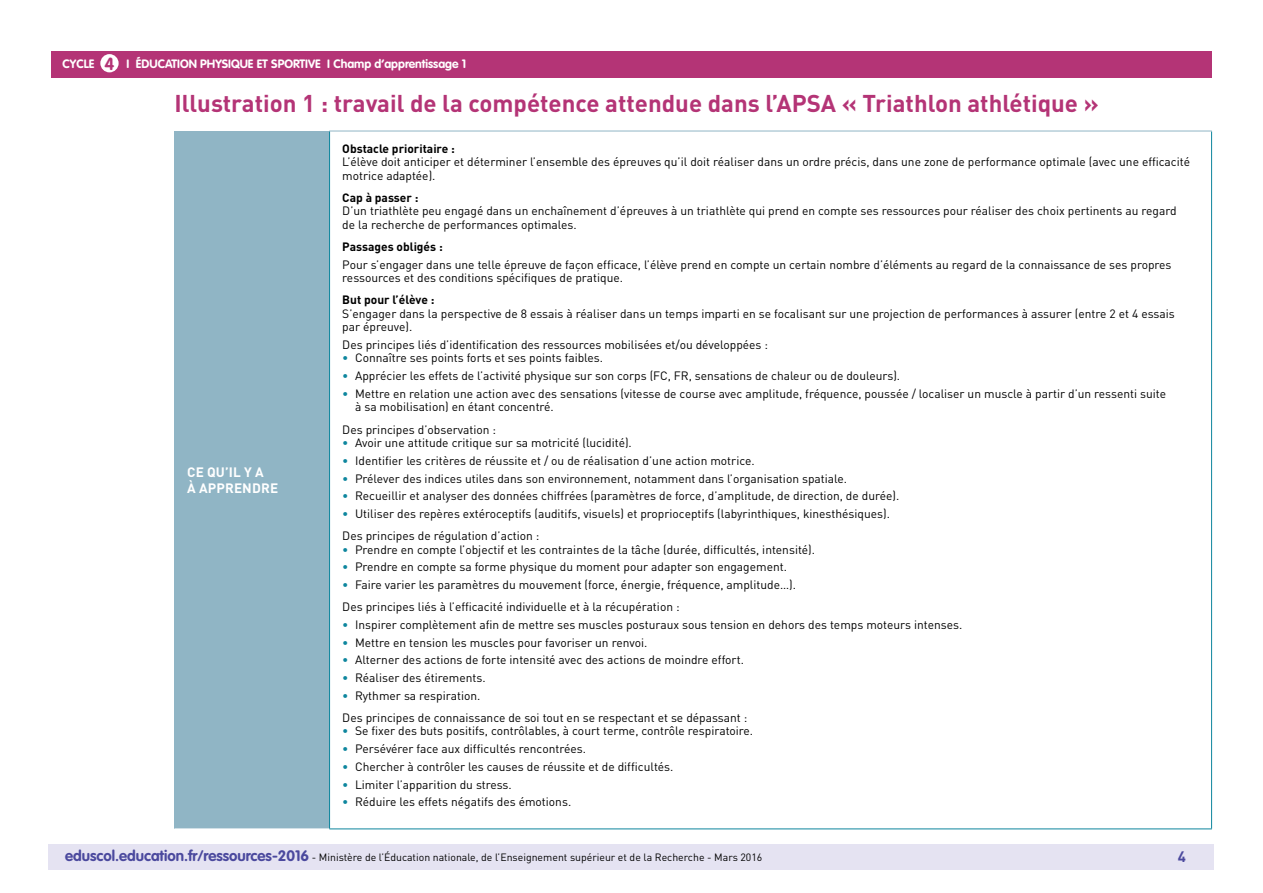
<style>
.page{position:relative;width:1263px;height:893px;background:#fff}
.page>*{position:absolute;margin:0;border:0;box-sizing:border-box;transform-origin:0 0}
.t1{font:700 24px "DIN Pro";color:#b43476}
.t2{font:700 17.25px "VAG Rounded Std";color:#b43476}
.t3{font:700 15px "DIN Pro";color:#4b499e}
.t4{font:700 13.5px/16.2px "DIN Pro";letter-spacing:.01em;color:#fff}
.t5{font:12px/13.5px "DIN Pro";color:#000}
.t6{font:700 12px "DIN Pro";color:#000}
.t7{font:700 12px "VAG Rounded Std";color:#fff}
.t8{font:10.5px "DIN Pro";color:#000}
.s1{color:#0e869e}
.s2{font-family:"VAG Rounded Std";font-weight:700;font-size:15px;color:#4b499e}
</style>
<div class="page">
<div style="left:49px;top:844px;width:1165px;height:26px;background:#e5e3f2"></div>
<div style="left:51px;top:51px;width:1161px;height:27px;background:#b43476"></div>
<div style="left:100px;top:54px;width:19px;height:18px;background:#fff;border-radius:50%"></div>
<div style="left:174px;top:131px;width:156px;height:698px;background:#90b5c5"></div>
<hr style="left:329px;top:131px;width:1px;height:698px;background:#0e869e">
<hr style="left:1211px;top:131px;width:1px;height:698px;background:#0e869e">
<hr style="left:329px;top:829px;width:883px;height:1px;background:#0e869e">
<hr style="left:329px;top:131px;width:883px;height:1px;background:#90b5c5">
<p class="t7" style="left:63px;top:57px;width:33px">CYCLE</p>
<p class="t7" style="left:127px;top:57px;width:341px">I Éducation physique et sportive I Champ d’apprentissage 1</p>
<h2 class="t2" style="left:105px;top:53px;width:11px">4</h2>
<h1 class="t1" style="left:174px;top:87px;width:926px">I llustration 1 : travail de la compétence attendue dans l’APSA « Triathlon athlétique »</h1>
<p class="t4" style="left:187px;top:464px;width:93px">Ce qu’il y a<br>à apprendre</p>
<p class="t6" style="left:342px;top:141px;width:114px">Obstacle prioritaire :</p>
<p class="t5" style="left:342px;top:155px;width:849px">L’élève doit anticiper et déterminer l’ensemble des épreuves qu’il doit réaliser dans un ordre précis, dans une zone de performance optimale (avec une efficacité motrice adaptée).</p>
<p class="t6" style="left:342px;top:190px;width:78px">Cap à passer :</p>
<p class="t5" style="left:342px;top:204px;width:836px">D’un triathlète peu engagé dans un enchaînement d’épreuves à un triathlète qui prend en compte ses ressources pour réaliser des choix pertinents au regard de la recherche de performances optimales.</p>
<p class="t6" style="left:342px;top:239px;width:102px">Passages obligés :</p>
<p class="t5" style="left:342px;top:257px;width:831px">Pour s’engager dans une telle épreuve de façon efficace, l’élève prend en compte un certain nombre d’éléments au regard de la connaissance de ses propres ressources et des conditions spécifiques de pratique.</p>
<p class="t6" style="left:342px;top:292px;width:94px">But pour l’élève :</p>
<p class="t5" style="left:342px;top:306px;width:834px">S’engager dans la perspective de 8 essais à réaliser dans un temps imparti en se focalisant sur une projection de performances à assurer (entre 2 et 4 essais par épreuve).</p>
<p class="t5" style="left:342px;top:338px;width:427px">Des principes liés d’identification des ressources mobilisées et/ou développées :</p>
<p class="t5" style="left:342px;top:351px;width:262px"><span class="s1">•</span> Connaître ses points forts et ses points faibles.</p>
<p class="t5" style="left:342px;top:369px;width:559px"><span class="s1">•</span> Apprécier les effets de l’activité physique sur son corps (FC, FR, sensations de chaleur ou de douleurs).</p>
<p class="t5" style="left:355px;top:387px;width:812px;text-indent:-13px"><span class="s1">•</span> Mettre en relation une action avec des sensations (vitesse de course avec amplitude, fréquence, poussée / localiser un muscle à partir d’un ressenti suite à sa mobilisation) en étant concentré.</p>
<p class="t5" style="left:342px;top:422px;width:155px">Des principes d’observation :</p>
<p class="t5" style="left:342px;top:436px;width:291px"><span class="s1">•</span> Avoir une attitude critique sur sa motricité (lucidité).</p>
<p class="t5" style="left:342px;top:453px;width:414px"><span class="s1">•</span> Identifier les critères de réussite et / ou de réalisation d’une action motrice.</p>
<p class="t5" style="left:342px;top:471px;width:506px"><span class="s1">•</span> Prélever des indices utiles dans son environnement, notamment dans l’organisation spatiale.</p>
<p class="t5" style="left:342px;top:489px;width:558px"><span class="s1">•</span> Recueillir et analyser des données chiffrées (paramètres de force, d’amplitude, de direction, de durée).</p>
<p class="t5" style="left:342px;top:502px;width:549px;line-height:22px"><span class="s1">•</span> Utiliser des repères extéroceptifs (auditifs, visuels) et proprioceptifs (labyrinthiques, kinesthésiques).<br>Des principes de régulation d’action :</p>
<p class="t5" style="left:342px;top:542px;width:474px"><span class="s1">•</span> Prendre en compte l’objectif et les contraintes de la tâche (durée, difficultés, intensité).</p>
<p class="t5" style="left:342px;top:560px;width:446px"><span class="s1">•</span> Prendre en compte sa forme physique du moment pour adapter son engagement.</p>
<p class="t5" style="left:342px;top:573px;width:455px;line-height:22px"><span class="s1">•</span> Faire varier les paramètres du mouvement (force, énergie, fréquence, amplitude…).<br>Des principes liés à l’efficacité individuelle et à la récupération :</p>
<p class="t5" style="left:342px;top:617px;width:622px"><span class="s1">•</span> Inspirer complètement afin de mettre ses muscles posturaux sous tension en dehors des temps moteurs intenses.</p>
<p class="t5" style="left:342px;top:635px;width:306px"><span class="s1">•</span> Mettre en tension les muscles pour favoriser un renvoi.</p>
<p class="t5" style="left:342px;top:653px;width:403px"><span class="s1">•</span> Alterner des actions de forte intensité avec des actions de moindre effort.</p>
<p class="t5" style="left:342px;top:671px;width:145px"><span class="s1">•</span> Réaliser des étirements.</p>
<p class="t5" style="left:342px;top:684px;width:407px;line-height:22px"><span class="s1">•</span> Rythmer sa respiration.<br>Des principes de connaissance de soi tout en se respectant et se dépassant :</p>
<p class="t5" style="left:342px;top:724px;width:412px"><span class="s1">•</span> Se fixer des buts positifs, contrôlables, à court terme, contrôle respiratoire.</p>
<p class="t5" style="left:342px;top:742px;width:245px"><span class="s1">•</span> Persévérer face aux difficultés rencontrées.</p>
<p class="t5" style="left:342px;top:759px;width:333px"><span class="s1">•</span> Chercher à contrôler les causes de réussite et de difficultés.</p>
<p class="t5" style="left:342px;top:777px;width:171px"><span class="s1">•</span> Limiter l’apparition du stress.</p>
<p class="t5" style="left:342px;top:795px;width:230px"><span class="s1">•</span> Réduire les effets négatifs des émotions.</p>
<p class="t8" style="left:65px;top:850px;width:699px"><span class="s2">eduscol.education.fr/ressources-2016</span> - Ministère de l’Éducation nationale, de l’Enseignement supérieur et de la Recherche - Mars 2016</p>
<p class="t3" style="left:1178px;top:846px;width:10px">4</p>
</div>
